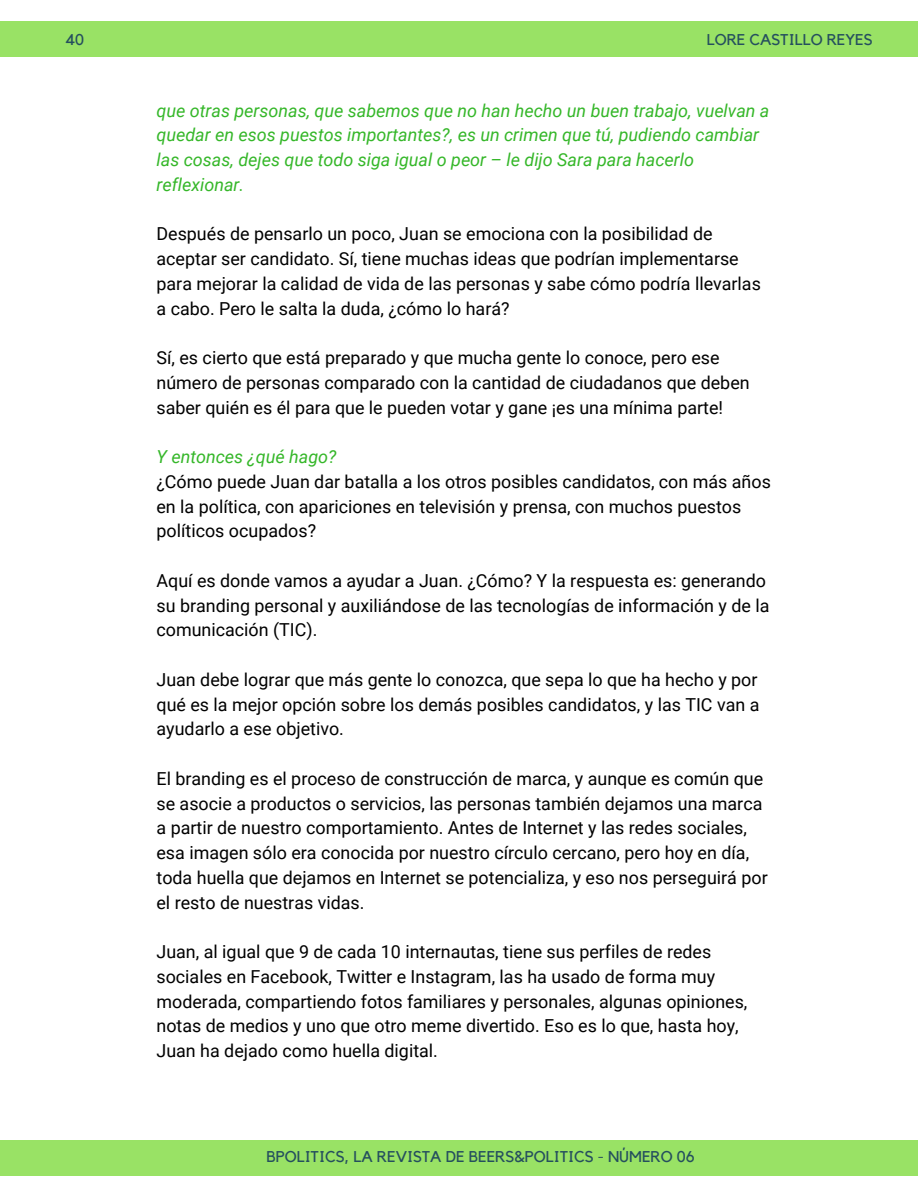
<style>
.page{position:relative;width:918px;height:1188px;background:#fff}
.page>*{position:absolute;margin:0;border:0;box-sizing:border-box;transform-origin:0 0}
.t1{font:17.85px/24.8px "Roboto";color:#000}
.t2{font:italic 17.85px/24.8px "Roboto";color:#35b729}
.t3{font:15.6px "Kollektif";color:#254f5e}
</style>
<div class="page">
<div style="left:0;top:21px;width:918px;height:35px;background:#99e265"></div>
<div style="left:0;top:1140px;width:918px;height:35px;background:#99e265"></div>
<p class="t3" style="left:65px;top:33px;width:21px">40</p>
<p class="t3" style="left:707px;top:32px;width:168px">LORE CASTILLO REYES</p>
<p class="t2" style="left:157px;top:98px;width:614px">que otras personas, que sabemos que no han hecho un buen trabajo, vuelvan a quedar en esos puestos importantes?, es un crimen que tú, pudiendo cambiar las cosas, dejes que todo siga igual o peor – le dijo Sara para hacerlo reflexionar.</p>
<p class="t1" style="left:157px;top:222px;width:606px">Después de pensarlo un poco, Juan se emociona con la posibilidad de aceptar ser candidato. Sí, tiene muchas ideas que podrían implementarse para mejorar la calidad de vida de las personas y sabe cómo podría llevarlas a cabo. Pero le salta la duda, ¿cómo lo hará?</p>
<p class="t1" style="left:157px;top:346px;width:595px">Sí, es cierto que está preparado y que mucha gente lo conoce, pero ese número de personas comparado con la cantidad de ciudadanos que deben saber quién es él para que le pueden votar y gane ¡es una mínima parte!</p>
<p class="t2" style="left:157px;top:445px;width:181px">Y entonces ¿qué hago?</p>
<p class="t1" style="left:157px;top:469px;width:616px">¿Cómo puede Juan dar batalla a los otros posibles candidatos, con más años en la política, con apariciones en televisión y prensa, con muchos puestos políticos ocupados?</p>
<p class="t1" style="left:157px;top:568px;width:615px">Aquí es donde vamos a ayudar a Juan. ¿Cómo? Y la respuesta es: generando su branding personal y auxiliándose de las tecnologías de información y de la comunicación (TIC).</p>
<p class="t1" style="left:157px;top:667px;width:604px;text-align:justify">Juan debe lograr que más gente lo conozca, que sepa lo que ha hecho y por qué es la mejor opción sobre los demás posibles candidatos, y las TIC van a ayudarlo a ese objetivo.</p>
<p class="t1" style="left:157px;top:766px;width:613px">El branding es el proceso de construcción de marca, y aunque es común que se asocie a productos o servicios, las personas también dejamos una marca a partir de nuestro comportamiento. Antes de Internet y las redes sociales, esa imagen sólo era conocida por nuestro círculo cercano, pero hoy en día, toda huella que dejamos en Internet se potencializa, y eso nos perseguirá por el resto de nuestras vidas.</p>
<p class="t1" style="left:157px;top:940px;width:592px">Juan, al igual que 9 de cada 10 internautas, tiene sus perfiles de redes sociales en Facebook, Twitter e Instagram, las ha usado de forma muy moderada, compartiendo fotos familiares y personales, algunas opiniones, notas de medios y uno que otro meme divertido. Eso es lo que, hasta hoy, Juan ha dejado como huella digital.</p>
<p class="t3" style="left:267px;top:1149px;width:430px">BPOLITICS, LA REVISTA DE BEERS&amp;POLITICS - NÚMERO 06</p>
</div>
